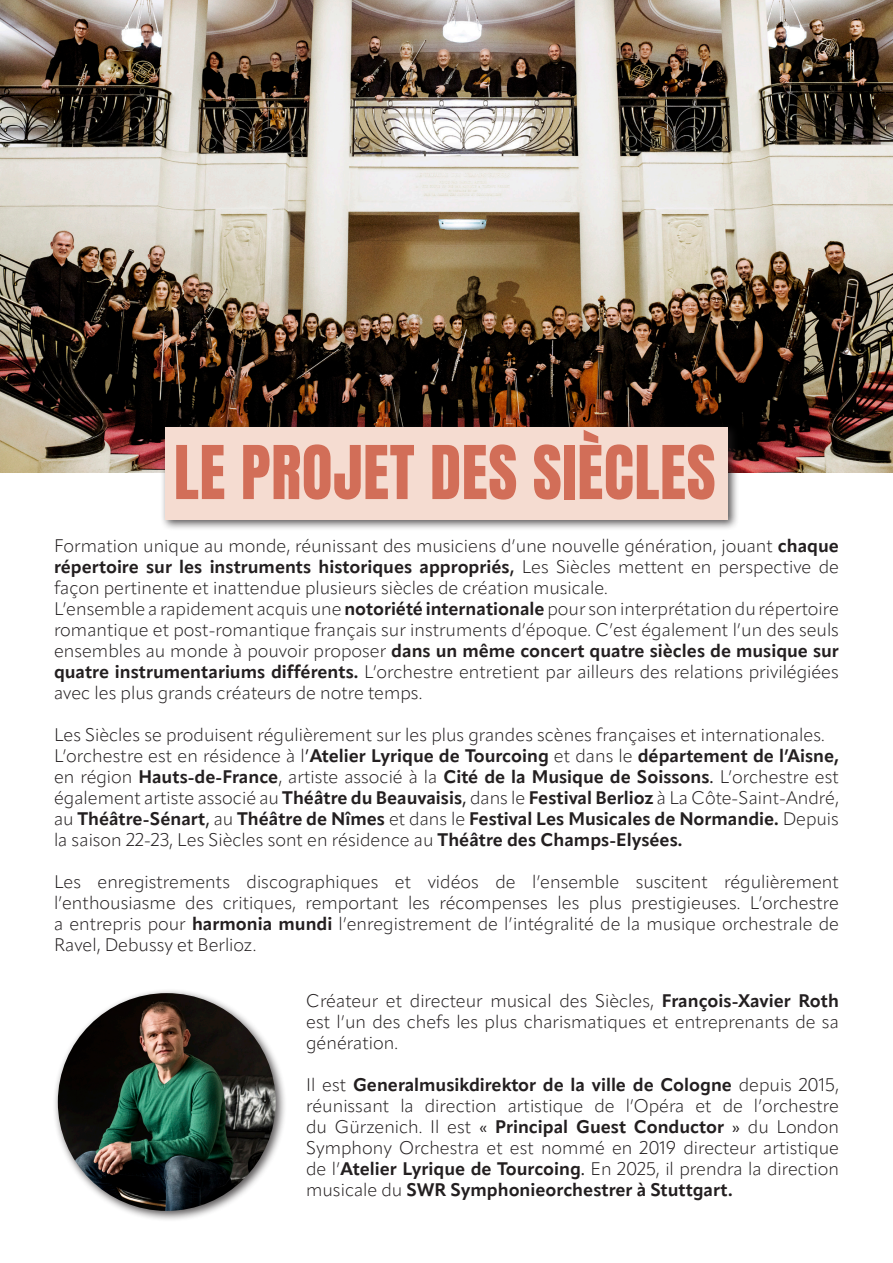
<style>
.page{position:relative;width:893px;height:1263px;background:#fff}
.page>*{position:absolute;margin:0;border:0;box-sizing:border-box;transform-origin:0 0}
.t1{font:63px "Anton";letter-spacing:.01em;color:#d26e58}
.t2{font:300 18px/21px "Apparat";color:#231f20;text-align:justify}
.t3{font:700 18px/21px "Apparat";color:#231f20;text-align:justify}
.s1{font-weight:700}
.s2{font-weight:600}
.s3{font-weight:300}
.s4{font-weight:400}
</style>
<div class="page">
<img style="left:0;top:0;width:893px;height:472px">
<div style="left:160px;top:422px;width:579px;height:109px;background:#231f20;opacity:.75"></div>
<div style="left:165px;top:427px;width:563px;height:93px;background:#f5dcd1"></div>
<div style="left:53px;top:988px;width:234px;height:234px;background:#231f20;opacity:.75"></div>
<img style="left:58px;top:993px;width:218px;height:218px;border-radius:109px">
<p class="t1" style="left:174px;top:440px;width:543px">LE PROJET DES SIÈCLES</p>
<p class="t2" style="left:54px;top:535px;width:786px">Formation unique au monde, réunissant des musiciens d’une nouvelle génération, jouant <span class="s1">chaque répertoire sur les instruments historiques appropriés</span><span class="s2">,</span> Les Siècles mettent en perspective de façon pertinente et inattendue plusieurs siècles de création musicale.</p>
<p class="t2" style="left:54px;top:598px;width:786px">L’ensemble a rapidement acquis une <span class="s1">notoriété internationale</span> pour son interprétation du répertoire romantique et post-romantique français sur instruments d’époque. C’est également l’un des seuls ensembles au monde à pouvoir proposer <span class="s1">dans un même concert quatre siècles de musique sur quatre instrumentariums différents.</span> L’orchestre entretient par ailleurs des relations privilégiées avec les plus grands créateurs de notre temps.</p>
<p class="t2" style="left:54px;top:724px;width:772px">Les Siècles se produisent régulièrement sur les plus grandes scènes françaises et internationales.</p>
<p class="t3" style="left:54px;top:745px;width:786px"><span class="s3">L’orchestre est en résidence à l</span><span class="s4">’</span>Atelier Lyrique de Tourcoing <span class="s3">et dans le</span> département de l’Aisne, <span class="s3">en région</span> Hauts-de-France<span class="s3">, artiste associé à la</span> Cité de la Musique de Soissons<span class="s4">.</span> <span class="s3">L’orchestre est également artiste associé au</span> Théâtre du Beauvaisis<span class="s4">,</span> <span class="s3">dans le</span> Festival Berlioz <span class="s3">à La Côte-Saint-André, au</span> Théâtre-Sénart<span class="s4">,</span> <span class="s3">au</span> Théâtre de Nîmes <span class="s3">et dans le</span> Festival Les Musicales de Normandie. <span class="s3">Depuis la saison 22-23, Les Siècles sont en résidence au</span> Théâtre des Champs-Elysées.</p>
<p class="t2" style="left:54px;top:871px;width:786px">Les enregistrements discographiques et vidéos de l’ensemble suscitent régulièrement l’enthousiasme des critiques, remportant les récompenses les plus prestigieuses. L’orchestre a entrepris pour <span class="s1">harmonia mundi</span> l’enregistrement de l’intégralité de la musique orchestrale de Ravel, Debussy et Berlioz.</p>
<p class="t2" style="left:306px;top:990px;width:534px">Créateur et directeur musical des Siècles, <span class="s1">François-Xavier Roth </span>est l’un des chefs les plus charismatiques et entreprenants de sa génération.</p>
<p class="t2" style="left:306px;top:1074px;width:534px">Il est <span class="s1">Generalmusikdirektor de la ville de Cologne</span> depuis 2015, réunissant la direction artistique de l’Opéra et de l’orchestre du Gürzenich. Il est <span class="s4">«</span> <span class="s1">Principal Guest Conductor</span> <span class="s4">»</span> du London Symphony Orchestra et est nommé en 2019 directeur artistique de l’<span class="s1">Atelier Lyrique de Tourcoing</span><span class="s4">.</span> En 2025, il prendra la direction musicale du <span class="s1">SWR Symphonieorchestrer à Stuttgart.</span></p>
</div>
